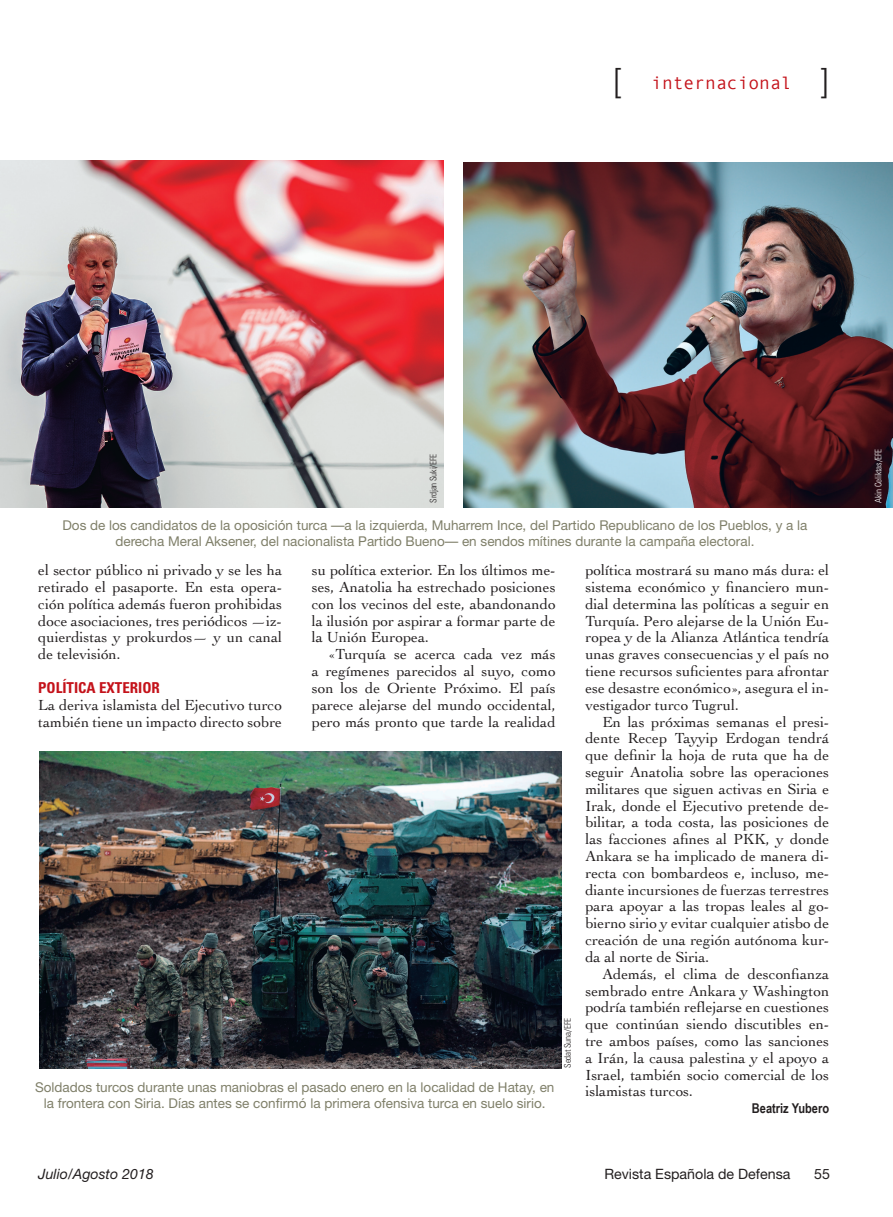
<style>
.page{position:relative;width:893px;height:1217px;background:#fff}
.page>*{position:absolute;margin:0;border:0;box-sizing:border-box;transform-origin:0 0}
.t1{font:300 33px "Helvetica Neue";color:#231f20}
.t2{font:18px "Monotypecom";color:#c4121a}
.t3{font:15.3px/16.8px "Cochin";color:#231f20;text-align:justify}
.t4{font:700 condensed 15px "Univers";color:#c4121a}
.t5{font:14.25px "Helvetica Neue";color:#231f20}
.t6{font:italic 14.25px "Helvetica Neue";color:#231f20}
.t7{font:13.5px/15.8px "Helvetica Neue";color:#7f7f69;text-align:center}
.t8{font:700 13.5px "Arial Narrow";color:#231f20}
.t9{font:300 condensed 9px "Univers";letter-spacing:-.02em;color:#231f20}
.t10{font:300 condensed 9px "Univers";letter-spacing:-.02em;color:#fff}
.s1{font-family:"Helvetica Neue";font-weight:300;font-size:33px;color:#231f20}
</style>
<div class="page">
<img style="left:40px;top:751px;width:522px;height:317px">
<img style="left:0;top:161px;width:444px;height:346px">
<img style="left:463px;top:162px;width:430px;height:345px">
<h1 class="t1" style="left:613px;top:60px;width:9px">[</h1>
<p class="t2" style="left:651px;top:73px;width:179px">internacional <span class="s1">]</span></p>
<p class="t9" style="left:428px;top:502px;width:50px;rotate:-90deg">Srdjan Suki/EFE</p>
<p class="t10" style="left:873px;top:502px;width:56px;rotate:-90deg">Akin Celiktas/EFE</p>
<p class="t7" style="left:62px;top:517px;width:746px">Dos de los candidatos de la oposición turca —a la izquierda, Muharrem Ince, del Partido Republicano de los Pueblos, y a la derecha Meral Aksener, del nacionalista Partido Bueno— en sendos mítines durante la campaña electoral.</p>
<p class="t3" style="left:38px;top:561px;width:245px">el sector público ni privado y se les ha retirado el pasaporte. En esta opera&shy;ción política además fueron prohibidas doce asociaciones, tres periódicos —iz&shy;quierdistas y prokurdos— y un canal de televisión.</p>
<p class="t4" style="left:38px;top:678px;width:123px">POLÍTICA EXTERIOR</p>
<p class="t3" style="left:38px;top:695px;width:245px">La deriva islamista del Ejecutivo turco también tiene un impacto directo sobre</p>
<p class="t3" style="left:312px;top:561px;width:245px">su política exterior. En los últimos me&shy;ses, Anatolia ha estrechado posiciones con los vecinos del este, abandonando la ilusión por aspirar a formar parte de la Unión Europea.</p>
<p class="t3" style="left:312px;top:645px;width:245px;text-indent:17px">«Turquía se acerca cada vez más a regímenes parecidos al suyo, como son los de Oriente Próximo. El país parece alejarse del mundo occidental, pero más pronto que tarde la realidad</p>
<p class="t7" style="left:35px;top:1079px;width:521px">Soldados turcos durante unas maniobras el pasado enero en la localidad de Hatay, en la frontera con Siria. Días antes se confirmó la primera ofensiva turca en suelo sirio.</p>
<p class="t9" style="left:562px;top:1067px;width:51px;rotate:-90deg">Sedat Suna/EFE</p>
<p class="t3" style="left:585px;top:561px;width:245px">política mostrará su mano más dura: el sistema económico y financiero mun&shy;dial determina las políticas a seguir en Turquía. Pero alejarse de la Unión Eu&shy;ropea y de la Alianza Atlántica tendría unas graves consecuencias y el país no tiene recursos suficientes para afrontar ese desastre económico», asegura el in&shy;vestigador turco Tugrul.</p>
<p class="t3" style="left:585px;top:712px;width:245px;text-indent:17px">En las próximas semanas el presi&shy;dente Recep Tayyip Erdogan tendrá que definir la hoja de ruta que ha de seguir Anatolia sobre las operaciones militares que siguen activas en Siria e Irak, donde el Ejecutivo pretende de&shy;bilitar, a toda costa, las posiciones de las facciones afines al PKK, y donde Ankara se ha implicado de manera di&shy;recta con bombardeos e, incluso, me&shy;diante incursiones de fuerzas terrestres para apoyar a las tropas leales al go&shy;bierno sirio y evitar cualquier atisbo de creación de una región autónoma kur&shy;da al norte de Siria.</p>
<p class="t3" style="left:585px;top:964px;width:245px;text-indent:17px">Además, el clima de desconfianza sembrado entre Ankara y Washington podría también reflejarse en cuestiones que continúan siendo discutibles en&shy;tre ambos países, como las sanciones a Irán, la causa palestina y el apoyo a Israel, también socio comercial de los islamistas turcos.</p>
<p class="t8" style="left:752px;top:1097px;width:79px">Beatriz Yubero</p>
<p class="t6" style="left:38px;top:1164px;width:117px">Julio/Agosto 2018</p>
<p class="t5" style="left:604px;top:1164px;width:188px">Revista Española de Defensa</p>
<p class="t5" style="left:814px;top:1164px;width:17px">55</p>
</div>
